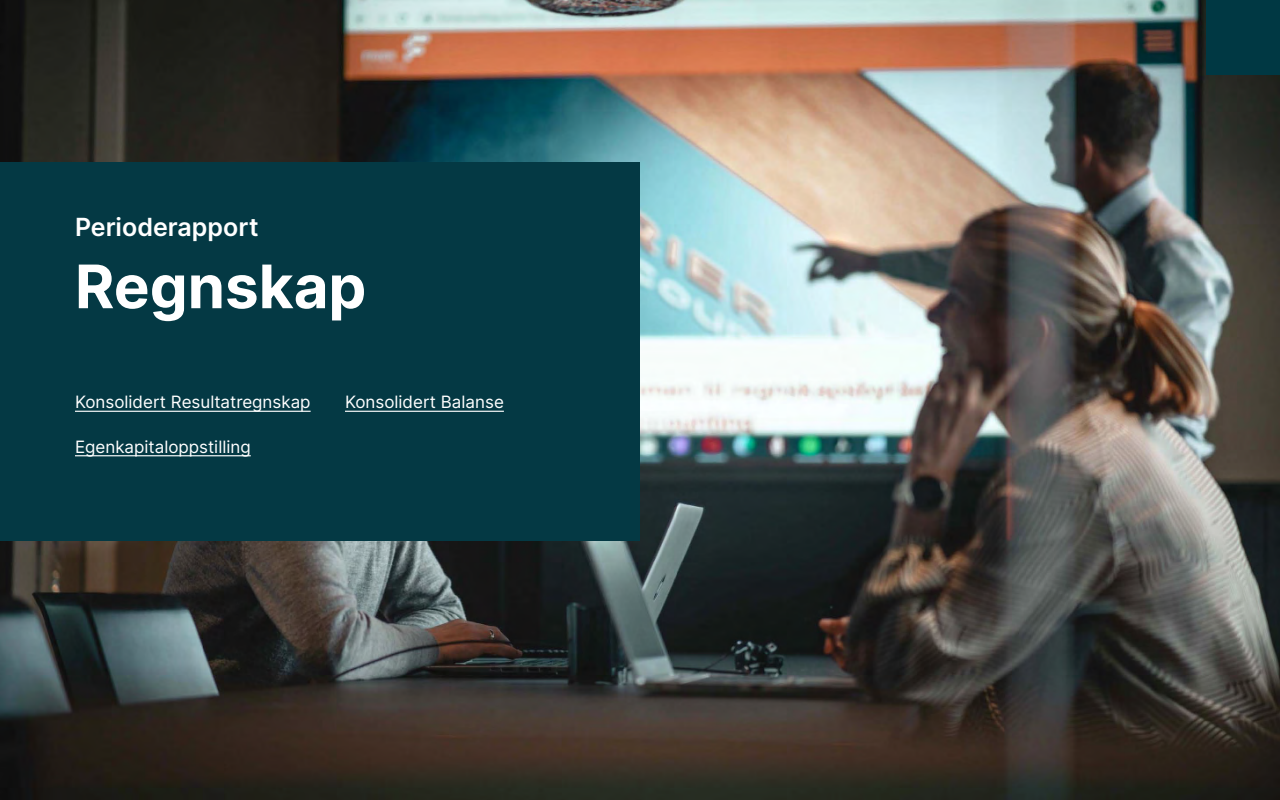
<style>
.page{position:relative;width:1280px;height:800px;background:#fff}
.page>*{position:absolute;margin:0;border:0;box-sizing:border-box;transform-origin:0 0}
.t1{font:700 60px "Inter";color:#fff}
.t2{font:600 25px "Inter";color:#fff}
.Innholdsfortegnelse{font:17px "Inter";color:#fff}
</style>
<div class="page">
<img style="left:0;top:0;width:1280px;height:660px">
<svg style="left:0;top:660px;width:1280px;height:140px"></svg>
<div style="left:0;top:162px;width:640px;height:379px;background:#043944"></div>
<hr style="left:75px;top:411px;width:236px;height:1px;background:#fff">
<hr style="left:345px;top:411px;width:159px;height:1px;background:#fff">
<hr style="left:75px;top:455px;width:176px;height:1px;background:#fff">
<div style="left:1206px;top:0;width:74px;height:75px;background:#003843"></div>
<p class="t2" style="left:75px;top:209px;width:185px">Perioderapport</p>
<p class="t1" style="left:75px;top:243px;width:293px">Regnskap</p>
<p class="Innholdsfortegnelse" style="left:75px;top:390px;width:237px">Konsolidert Resultatregnskap</p>
<p class="Innholdsfortegnelse" style="left:345px;top:390px;width:160px">Konsolidert Balanse</p>
<p class="Innholdsfortegnelse" style="left:75px;top:434px;width:177px">Egenkapitaloppstilling</p>
</div>
